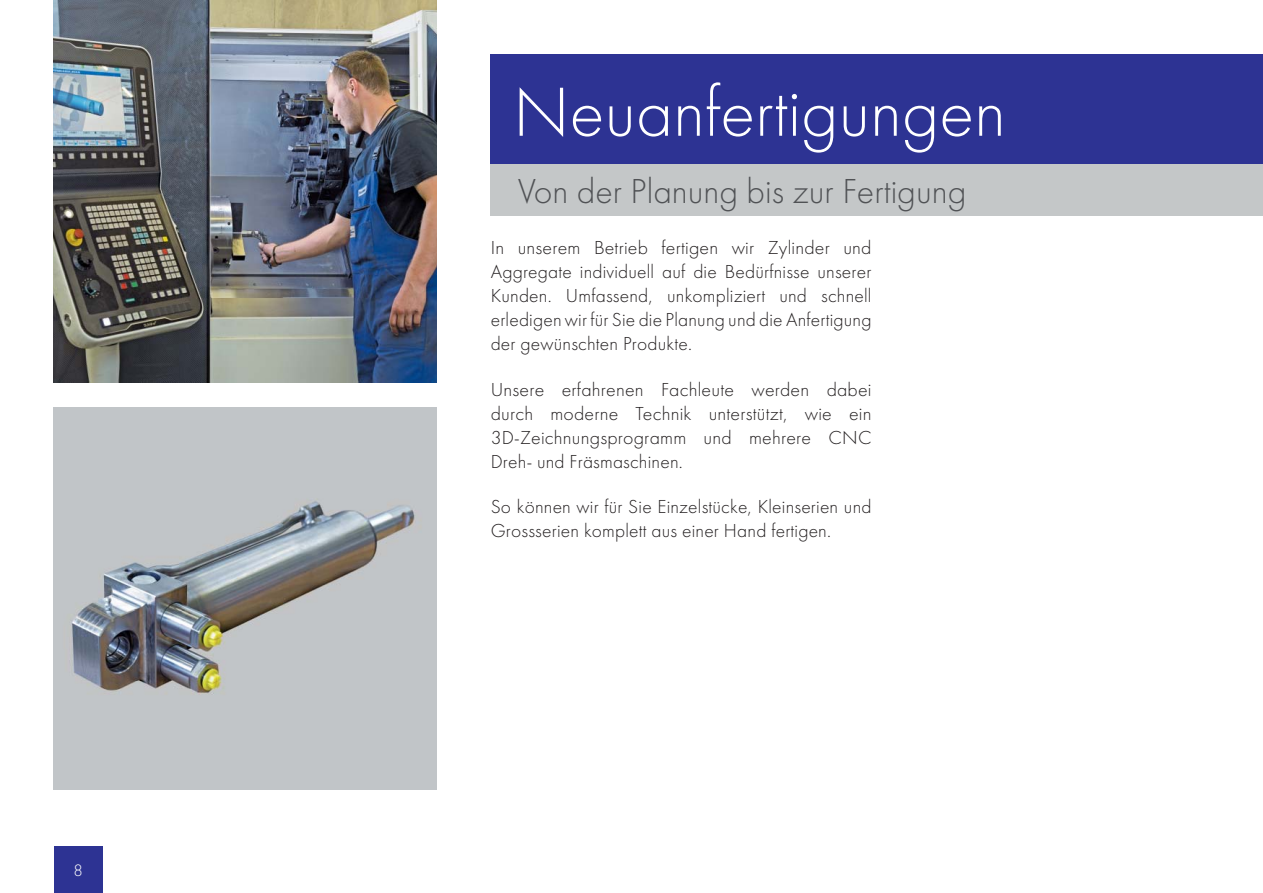
<style>
.page{position:relative;width:1263px;height:893px;background:#fff}
.page>*{position:absolute;margin:0;border:0;box-sizing:border-box;transform-origin:0 0}
.t1{font:300 72px "Futura";color:#fff}
.t2{font:300 36px "Futura";color:#505255}
.t3{font:300 19.5px/24px "Futura";letter-spacing:.01em;color:#231f20;text-align:justify}
.t4{font:300 17.25px "Futura";color:#fff}
</style>
<div class="page">
<img style="left:54px;top:0;width:383px;height:383px">
<img style="left:54px;top:407px;width:383px;height:383px">
<div style="left:54px;top:846px;width:49px;height:47px;background:#2d3393"></div>
<div style="left:491px;top:54px;width:772px;height:111px;background:#2d3393"></div>
<div style="left:491px;top:165px;width:772px;height:51px;background:#c4c7c8"></div>
<p class="t4" style="left:74px;top:863px;width:11px">8</p>
<h1 class="t1" style="left:513px;top:84px;width:494px">Neuanfertigungen</h1>
<h2 class="t2" style="left:518px;top:178px;width:450px">Von der Planung bis zur Fertigung</h2>
<p class="t3" style="left:491px;top:238px;width:382px">In unserem Betrieb fertigen wir Zylinder und Aggre gate individuell auf die Bedürfnisse unserer Kunden. Umfassend, unkompliziert und schnell erledigen wir für Sie die Planung und die Anfertigung der gewünschten Produkte.</p>
<p class="t3" style="left:491px;top:379px;width:382px">Unsere erfahrenen Fachleute werden dabei durch moderne Technik unterstützt, wie ein 3D-Zeich nungs programm und mehrere CNC Dreh- und Fräs maschinen.</p>
<p class="t3" style="left:491px;top:496px;width:382px">So können wir für Sie Einzelstücke, Kleinserien und<br>Grossserien komplett aus einer Hand fertigen.</p>
</div>
